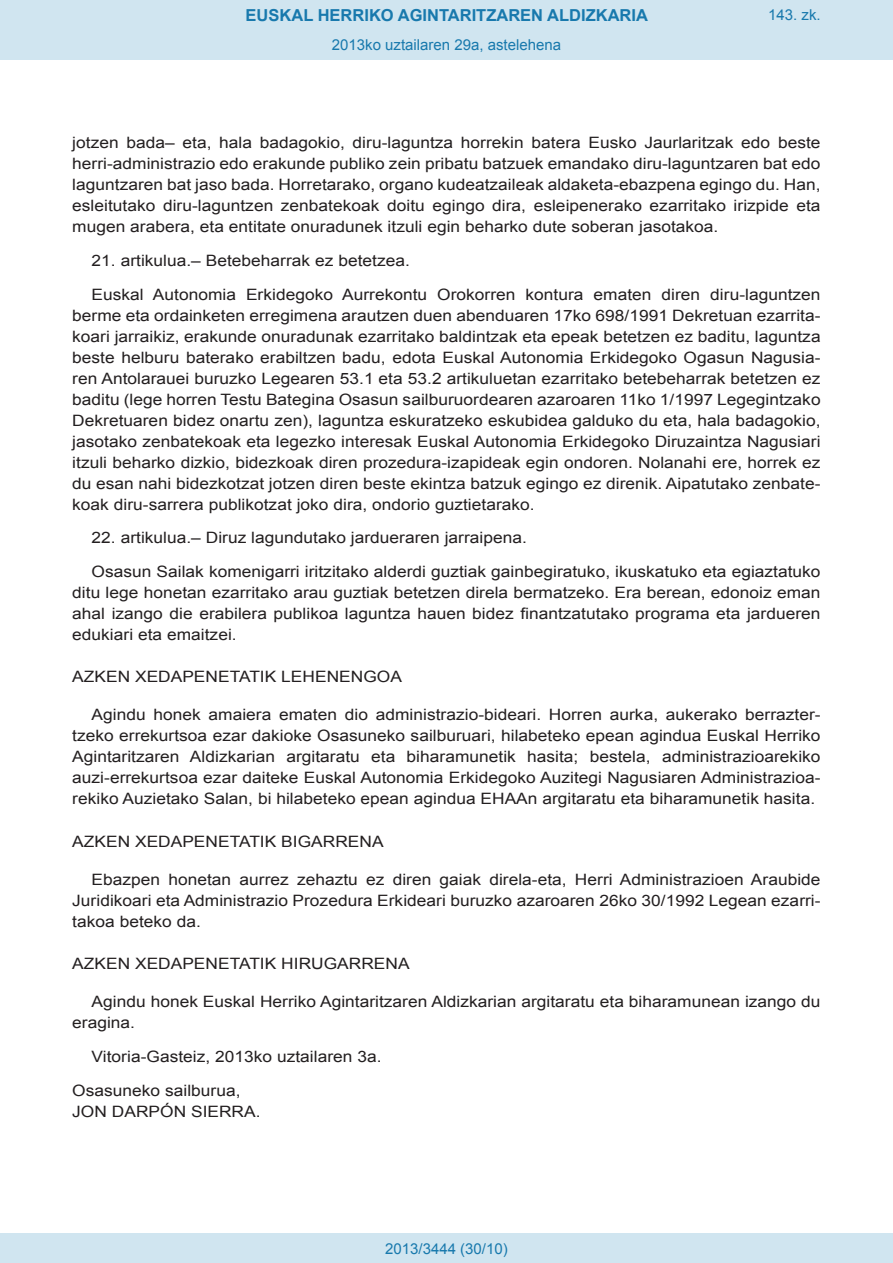
<style>
.page{position:relative;width:893px;height:1263px;background:#fff}
.page>*{position:absolute;margin:0;border:0;box-sizing:border-box;transform-origin:0 0}
.t1{font:700 16.5px "Arial";color:#1879ad}
.BOPVDetalle{font:15.6px/21px "Arial";color:#231f20;text-align:justify;scale:1.11 1}
.BOPVDisposicion{font:15.6px "Arial";color:#231f20;scale:1.11 1}
.BOPVFirmaLugFec{font:15.6px "Arial";color:#231f20;scale:1.11 1}
.BOPVFirmaPuesto{font:15.6px "Arial";color:#231f20;scale:1.11 1}
.BOPVFirmaNombre{font:15.6px "Arial";color:#231f20;scale:1.11 1}
.Paginacion_Centro{font:15px "Arial";color:#1879ad}
</style>
<div class="page">
<div style="left:0;top:0;width:893px;height:60px;background:#d0e5f0"></div>
<div style="left:0;top:1233px;width:893px;height:30px;background:#d0e5f0"></div>
<p class="t1" style="left:246px;top:4px;width:404px">EUSKAL HERRIKO AGINTARITZAREN ALDIZKARIA</p>
<p class="Paginacion_Centro" style="left:332px;top:35px;width:231px">2013ko uztailaren 29a, astelehena</p>
<p class="Paginacion_Centro" style="left:768px;top:5px;width:54px">143. zk.</p>
<p class="BOPVDetalle" style="left:72px;top:132px;width:676px">jotzen bada– eta, hala badagokio, diru-laguntza horrekin batera Eusko Jaurlaritzak edo beste herri-administrazio edo erakunde publiko zein pribatu batzuek emandako diru-laguntzaren bat edo laguntzaren bat jaso bada. Horretarako, organo kudeatzaileak aldaketa-ebazpena egingo du. Han, esleitutako diru-laguntzen zenbatekoak doitu egingo dira, esleipenerako ezarritako irizpide eta mugen arabera, eta entitate onuradunek itzuli egin beharko dute soberan jasotakoa.</p>
<p class="BOPVDetalle" style="left:92px;top:250px;width:288px">21. artikulua.– Betebeharrak ez betetzea.</p>
<p class="BOPVDetalle" style="left:72px;top:284px;width:676px;text-indent:19px">Euskal Autonomia Erkidegoko Aurrekontu Orokorren kontura ematen diren diru-laguntzen berme eta ordainketen erregimena arautzen duen abenduaren 17ko 698/1991 Dekretuan ezarrita&shy;koari jarraikiz, erakunde onuradunak ezarritako baldintzak eta epeak betetzen ez baditu, laguntza beste helburu baterako erabiltzen badu, edota Euskal Autonomia Erkidegoko Ogasun Nagusia&shy;ren Antolarauei buruzko Legearen 53.1 eta 53.2 artikuluetan ezarritako betebeharrak betetzen ez baditu (lege horren Testu Bategina Osasun sailburuordearen azaroaren 11ko 1/1997 Legegintzako Dekretuaren bidez onartu zen), laguntza eskuratzeko eskubidea galduko du eta, hala badagokio, jasotako zenbatekoak eta legezko interesak Euskal Autonomia Erkidegoko Diruzaintza Nagusiari itzuli beharko dizkio, bidezkoak diren prozedura-izapideak egin ondoren. Nolanahi ere, horrek ez du esan nahi bidezkotzat jotzen diren beste ekintza batzuk egingo ez direnik. Aipatutako zenbate&shy;koak diru-sarrera publikotzat joko dira, ondorio guztietarako.</p>
<p class="BOPVDetalle" style="left:92px;top:528px;width:394px">22. artikulua.– Diruz lagundutako jardueraren jarraipena.</p>
<p class="BOPVDetalle" style="left:72px;top:561px;width:676px;text-indent:19px">Osasun Sailak komenigarri iritzitako alderdi guztiak gainbegiratuko, ikuskatuko eta egiaztatuko ditu lege honetan ezarritako arau guztiak betetzen direla bermatzeko. Era berean, edonoiz eman ahal izango die erabilera publikoa laguntza hauen bidez finantzatutako programa eta jardueren edukiari eta emaitzei.</p>
<p class="BOPVDisposicion" style="left:72px;top:667px;width:298px">AZKEN XEDAPENETATIK LEHENENGOA</p>
<p class="BOPVDetalle" style="left:72px;top:705px;width:676px;text-indent:19px">Agindu honek amaiera ematen dio administrazio-bideari. Horren aurka, aukerako berrazter&shy;tzeko errekurtsoa ezar dakioke Osasuneko sailburuari, hilabeteko epean agindua Euskal Herriko Agintaritzaren Aldizkarian argitaratu eta biharamunetik hasita; bestela, administrazioarekiko auzi-errekurtsoa ezar daiteke Euskal Autonomia Erkidegoko Auzitegi Nagusiaren Administrazioa&shy;rekiko Auzietako Salan, bi hilabeteko epean agindua EHAAn argitaratu eta biharamunetik hasita.</p>
<p class="BOPVDisposicion" style="left:72px;top:831px;width:282px">AZKEN XEDAPENETATIK BIGARRENA</p>
<p class="BOPVDetalle" style="left:72px;top:869px;width:676px;text-indent:19px">Ebazpen honetan aurrez zehaztu ez diren gaiak direla-eta, Herri Administrazioen Araubide Juridikoari eta Administrazio Prozedura Erkideari buruzko azaroaren 26ko 30/1992 Legean ezarri&shy;takoa beteko da.</p>
<p class="BOPVDisposicion" style="left:72px;top:953px;width:305px">AZKEN XEDAPENETATIK HIRUGARRENA</p>
<p class="BOPVDetalle" style="left:72px;top:991px;width:675px;text-indent:19px">Agindu honek Euskal Herriko Agintaritzaren Aldizkarian argitaratu eta biharamunean izango du eragina.</p>
<p class="BOPVFirmaLugFec" style="left:92px;top:1046px;width:263px">Vitoria-Gasteiz, 2013ko uztailaren 3a.</p>
<p class="BOPVFirmaPuesto" style="left:72px;top:1080px;width:153px">Osasuneko sailburua,</p>
<p class="BOPVFirmaNombre" style="left:72px;top:1101px;width:171px">JON DARPÓN SIERRA.</p>
<p class="Paginacion_Centro" style="left:385px;top:1238px;width:124px">2013/3444 (30/10)</p>
</div>
